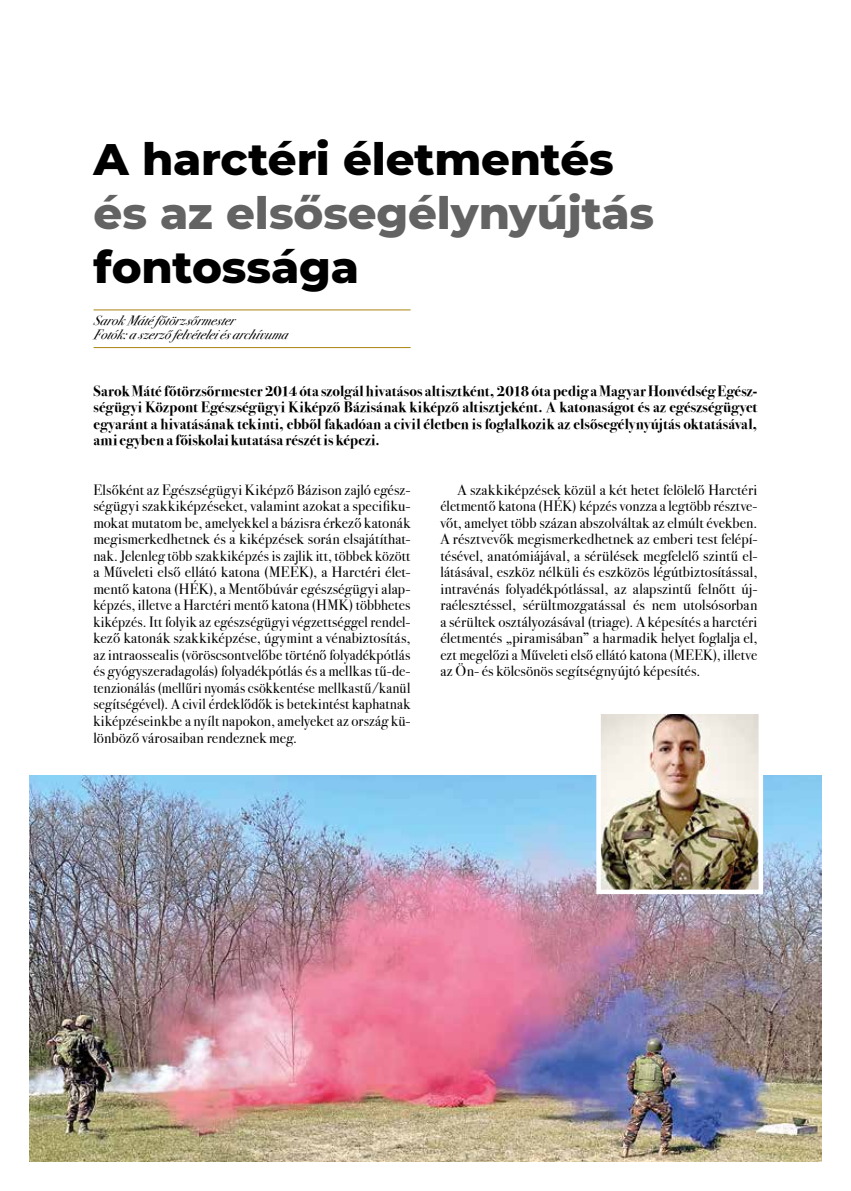
<style>
.page{position:relative;width:851px;height:1191px;background:#fff}
.page>*{position:absolute;margin:0;border:0;box-sizing:border-box;transform-origin:0 0}
.t1{font:800 45px "Montserrat";letter-spacing:-.005em;color:#000}
.t2{font:800 45px "Montserrat";letter-spacing:-.005em;color:#646363}
.t3{font:15px/16.5px "Bodoni Svty Two ITCTT";letter-spacing:.005em;color:#000;text-align:justify}
.t4{font:700 15px/16.5px "Bodoni Svty Two ITCTT";letter-spacing:.01em;color:#000;text-align:justify}
.t5{font:italic 13.5px/13.5px "Bodoni Svty Two ITCTT";letter-spacing:.01em;color:#000}
</style>
<div class="page">
<hr style="left:94px;top:309px;width:316px;height:1px;background:#ac8511">
<hr style="left:94px;top:347px;width:316px;height:1px;background:#ac8511">
<img style="left:30px;top:775px;width:791px;height:386px">
<img style="left:601px;top:714px;width:157px;height:175px">
<div style="left:596px;top:709px;width:167px;height:185px;border:4px solid #fff"></div>
<h1 class="t1" style="left:94px;top:126px;width:521px">A harctéri életmentés</h1>
<h1 class="t2" style="left:94px;top:180px;width:562px">és az elsősegélynyújtás</h1>
<h1 class="t1" style="left:94px;top:234px;width:267px">fontossága</h1>
<p class="t5" style="left:94px;top:313px;width:199px">SarokMáté főtörzsőrmester<br>Fotók:a szerző felvételeiésarchívuma</p>
<p class="t4" style="left:94px;top:381px;width:665px">Sarok Máté főtörzsőrmester 2014 óta szolgál hivatásos altisztként, 2018 óta pedig aMagyar Honvédség Egész&shy;ségügyi Központ Egészségügyi Kiképző Bázisának kiképző altisztjeként. A katonaságot és az egészségügyet egyaránt a hivatásának tekinti, ebből fakadóan a civil életben is foglalkozik az elsősegélynyújtás oktatásával, ami egyben a főiskolai kutatása részét is képezi.</p>
<p class="t3" style="left:93px;top:480px;width:318px">Elsőként az Egészségügyi Kiképző Bázison zajló egész&shy;ségügyi szakkiképzéseket, valamint azokat a specifiku&shy;mokat mutatom be, amelyekkel a bázisra érkező katonák megismerkedhetnek és a kiképzések során elsajátíthat&shy;nak. Jelenleg több szakkiképzés is zajlik itt, többek között a Műveleti első ellátó katona (MEEK), a Harctéri élet&shy;mentő katona (HÉK), a Mentőbúvár egészségügyi alap&shy;képzés, illetve a Harctéri mentő katona (HMK) többhetes kiképzés. Itt folyik az egészségügyi végzettséggel rendel&shy;kező katonák szakkiképzése, úgymint a vénabiztosítás, az intraossealis (vöröscsontvelőbe történő folyadékpótlás és gyógyszeradagolás) folyadékpótlás és a mellkas tű-de&shy;tenzionálás (mellűri nyomás csökkentése mellkastű/kanül segítségével). A civil érdeklődők is betekintést kaphatnak kiképzéseinkbe a nyílt napokon, amelyeket az ország kü&shy;lönböző városaiban rendeznek meg.</p>
<p class="t3" style="left:440px;top:480px;width:318px;text-indent:17px">A szakkiképzések közül a két hetet felölelő Harctéri életmentő katona (HÉK) képzés vonzza a legtöbb résztve&shy;vőt, amelyet több százan abszolváltak az elmúlt években.<br>A résztvevők megismerkedhetnek az emberi test felépí&shy;tésével, anatómiájával, a sérülések megfelelő szintű el&shy;látásával, eszköz nélküli és eszközös légútbiztosítással, intravénás folyadékpótlással, az alapszintű felnőtt új&shy;raélesztéssel, sérültmozgatással és nem utolsósorban a sérültek osztályozásával (triage). A képesítés a harctéri életmentés „piramisában” a harmadik helyet foglalja el, ezt megelőzi a Műveleti első ellátó katona (MEEK), illetve az Ön- és kölcsönös segítségnyújtó képesítés.</p>
</div>
